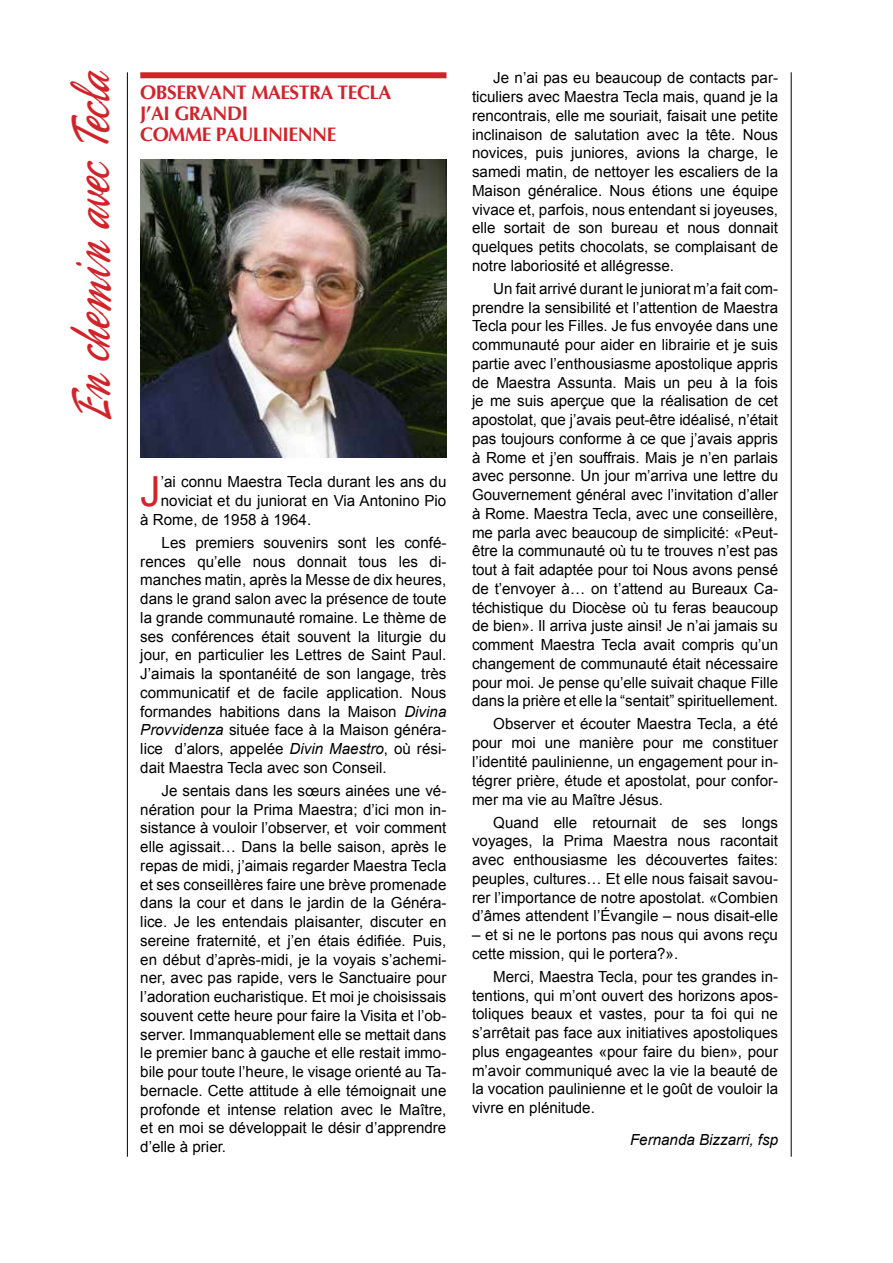
<style>
.page{position:relative;width:893px;height:1263px;background:#fff}
.page>*{position:absolute;margin:0;border:0;box-sizing:border-box;transform-origin:0 0}
.t1{font:57px "Phoenix Script FLF";color:#d2232a;scale:.7 1}
.t2{font:41.55px "Arial";color:#d2232a}
.t3{font:700 19.5px/21px "Optima";letter-spacing:-.025em;color:#d2232a}
.t4{font:15.3px/18.8px "Arial";color:#000;text-align:justify}
.t5{font:italic 15.3px "Arial";color:#000}
.s1{font-style:italic}
</style>
<div class="page">
<hr style="left:791px;top:72px;width:1px;height:1085px;background:#000">
<hr style="left:127px;top:72px;width:1px;height:1085px;background:#000">
<div style="left:140px;top:72px;width:306px;height:6px;background:#d2232a"></div>
<img style="left:140px;top:159px;width:306px;height:298px">
<h1 class="t1" style="left:62px;top:422px;width:504px;rotate:-90deg">En chemin avec Tecla</h1>
<p class="t3" style="left:140px;top:82px;width:253px">OBSERVANT MAESTRA TECLA<br>J’AI GRANDI<br>COMME PAULINIENNE</p>
<h2 class="t2" style="left:140px;top:463px;width:22px">J</h2>
<p class="t4" style="left:161px;top:472px;width:287px">’ai connu Maestra Tecla durant les ans du</p>
<p class="t4" style="left:161px;top:491px;width:287px">noviciat et du juniorat en Via Antonino Pio</p>
<p class="t4" style="left:140px;top:510px;width:172px">à Rome, de 1958 à 1964.</p>
<p class="t4" style="left:140px;top:533px;width:308px;text-indent:21px">Les premiers souvenirs sont les confé&shy;rences qu’elle nous donnait tous les di&shy;manches matin, après la Messe de dix heures, dans le grand salon avec la présence de toute la grande communauté romaine. Le thème de ses conférences était souvent la liturgie du jour, en particulier les Lettres de Saint Paul.<br>J’aimais la spontanéité de son langage, très communicatif et de facile application. Nous formandes habitions dans la Maison <span class="s1">Divina Provvidenza</span> située face à la Maison généra&shy;lice d’alors, appelée <span class="s1">Divin Maestro</span>, où rési&shy;dait Maestra Tecla avec son Conseil.</p>
<p class="t4" style="left:140px;top:781px;width:308px;text-indent:21px">Je sentais dans les sœurs ainées une vé&shy;nération pour la Prima Maestra; d’ici mon in&shy;sistance à vouloir l’observer, et voir comment elle agissait… Dans la belle saison, après le repas de midi, j’aimais regarder Maestra Tecla et ses conseillères faire une brève promenade dans la cour et dans le jardin de la Généra&shy;lice. Je les entendais plaisanter, discuter en sereine fraternité, et j’en étais édifiée. Puis, en début d’après-midi, je la voyais s’achemi&shy;ner, avec pas rapide, vers le Sanctuaire pour l’adoration eucharistique. Et moi je choisissais souvent cette heure pour faire la Visita et l’ob&shy;server. Immanquablement elle se mettait dans le premier banc à gauche et elle restait immo&shy;bile pour toute l’heure, le visage orienté au Ta&shy;bernacle. Cette attitude à elle témoignait une profonde et intense relation avec le Maître, et en moi se développait le désir d’apprendre d’elle à prier.</p>
<p class="t4" style="left:472px;top:69px;width:308px;text-indent:21px">Je n’ai pas eu beaucoup de contacts par&shy;ticuliers avec Maestra Tecla mais, quand je la rencontrais, elle me souriait, faisait une petite inclinaison de salutation avec la tête. Nous novices, puis juniores, avions la charge, le samedi matin, de nettoyer les escaliers de la Maison généralice. Nous étions une équipe vivace et, parfois, nous entendant si joyeuses, elle sortait de son bureau et nous donnait quelques petits chocolats, se complaisant de notre laboriosité et allégresse.</p>
<p class="t4" style="left:472px;top:279px;width:308px;text-indent:21px">Un fait arrivé durant le juniorat m’a fait com&shy;prendre la sensibilité et l’attention de Maestra Tecla pour les Filles. Je fus envoyée dans une communauté pour aider en librairie et je suis partie avec l’enthousiasme apostolique appris de Maestra Assunta. Mais un peu à la fois je me suis aperçue que la réalisation de cet apostolat, que j’avais peut-être idéalisé, n’était pas toujours conforme à ce que j’avais appris à Rome et j’en souffrais. Mais je n’en parlais avec personne. Un jour m’arriva une lettre du Gouvernement général avec l’invitation d’aller à Rome. Maestra Tecla, avec une conseillère, me parla avec beaucoup de simplicité: «Peut&shy;être la communauté où tu te trouves n’est pas tout à fait adaptée pour toi Nous avons pensé de t’envoyer à… on t’attend au Bureaux Ca&shy;téchistique du Diocèse où tu feras beaucoup de bien». Il arriva juste ainsi! Je n’ai jamais su comment Maestra Tecla avait compris qu’un changement de communauté était nécessaire pour moi. Je pense qu’elle suivait chaque Fille dans la prière et elle la “sentait” spirituellement.</p>
<p class="t4" style="left:472px;top:715px;width:308px;text-indent:21px">Observer et écouter Maestra Tecla, a été pour moi une manière pour me constituer l’identité paulinienne, un engagement pour in&shy;tégrer prière, étude et apostolat, pour confor&shy;mer ma vie au Maître Jésus.</p>
<p class="t4" style="left:472px;top:813px;width:308px;text-indent:21px">Quand elle retournait de ses longs voyages, la Prima Maestra nous racontait avec enthousiasme les découvertes faites: peuples, cultures… Et elle nous faisait savou&shy;rer l’importance de notre apostolat. «Combien d’âmes attendent l’Évangile – nous disait-elle</p>
<p class="t4" style="left:472px;top:925px;width:308px">– et si ne le portons pas nous qui avons reçu cette mission, qui le portera?».</p>
<p class="t4" style="left:472px;top:967px;width:308px;text-indent:21px">Merci, Maestra Tecla, pour tes grandes in&shy;tentions, qui m’ont ouvert des horizons apos&shy;toliques beaux et vastes, pour ta foi qui ne s’arrêtait pas face aux initiatives apostoliques plus engageantes «pour faire du bien», pour m’avoir communiqué avec la vie la beauté de la vocation paulinienne et le goût de vouloir la vivre en plénitude.</p>
<p class="t5" style="left:630px;top:1129px;width:150px">Fernanda Bizzarri, fsp</p>
</div>
